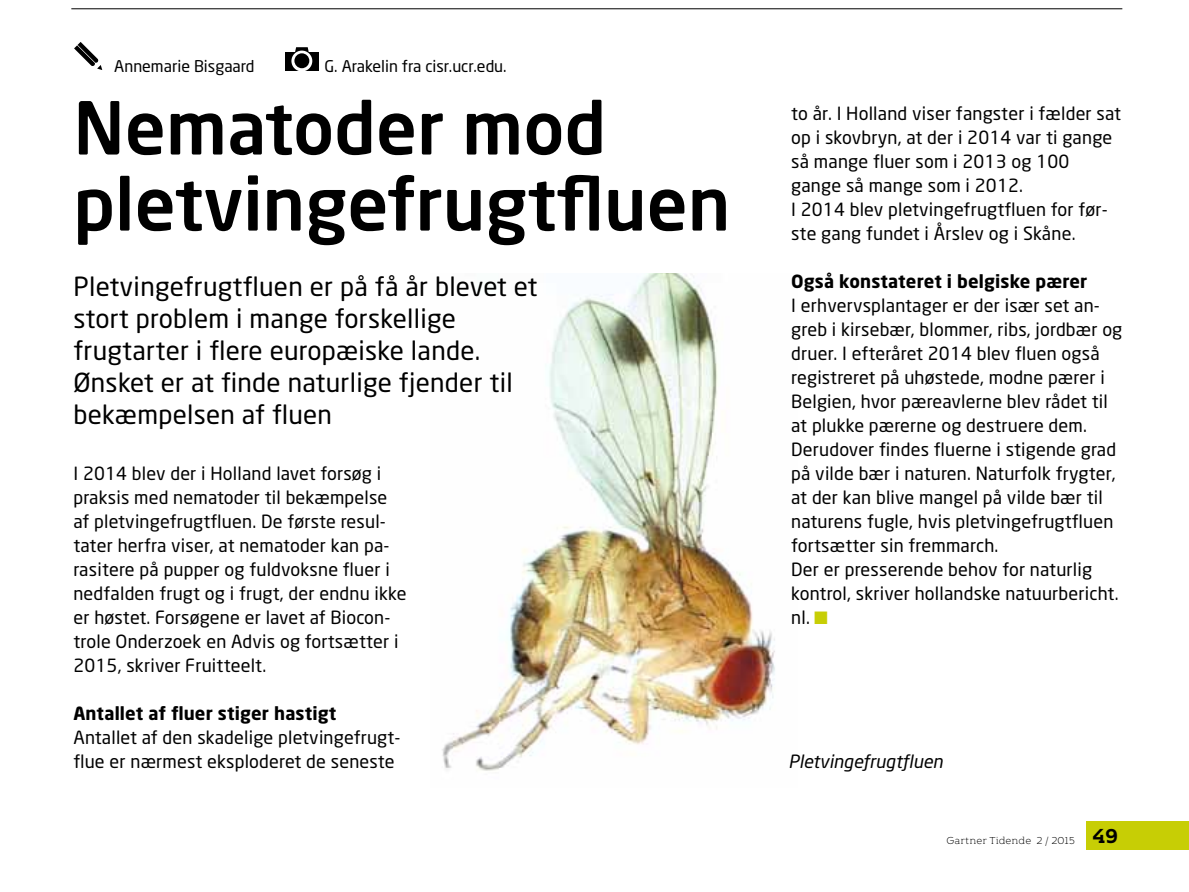
<style>
.page{position:relative;width:1189px;height:892px;background:#fff}
.page>*{position:absolute;margin:0;border:0;box-sizing:border-box;transform-origin:0 0}
.t1{font:500 72px/76px "Neo Sans Std";color:#000}
.t2{font:26px/32px "Neo Sans";letter-spacing:.01em;color:#000}
.t3{font:18px/24px "Neo Sans";letter-spacing:.01em;color:#000}
.t4{font:700 18px "Neo Sans";letter-spacing:.01em;color:#000}
.t5{font:italic 18px "Neo Sans";color:#000}
.t6{font:16px "Neo Sans Std";color:#000}
.t7{font:300 10px "Kontrapunkt Bob";color:#000}
.s1{color:#c7ce05}
.s2{font-weight:700;font-size:20px}
</style>
<div class="page">
<div style="left:1087px;top:822px;width:102px;height:28px;background:#c7ce05"></div>
<img style="left:442px;top:274px;width:333px;height:497px">
<svg style="left:74px;top:42px;width:28px;height:28px"></svg>
<svg style="left:295px;top:47px;width:14px;height:5px"></svg>
<div style="left:285px;top:52px;width:34px;height:18px;background:#000"></div>
<svg style="left:291px;top:51px;width:21px;height:20px"></svg>
<div style="left:294px;top:53px;width:15px;height:15px;background:#000;border-radius:50%"></div>
<hr style="left:71px;top:8px;width:1051px;height:1px;background:#000">
<p class="t6" style="left:114px;top:56px;width:142px">Annemarie Bisgaard</p>
<p class="t6" style="left:324px;top:56px;width:184px">G. Arakelin fra cisr.ucr.edu.</p>
<h1 class="t1" style="left:73px;top:88px;width:659px">Nematoder mod pletvingefrugtfluen</h1>
<h2 class="t2" style="left:73px;top:270px;width:466px">Pletvingefrugtfluen er på få år blevet et stort problem i mange forskellige frugtarter i flere europæiske lande.<br>Ønsket er at finde naturlige fjender til bekæmpelsen af fluen</h2>
<p class="t3" style="left:73px;top:461px;width:335px">I 2014 blev der i Holland lavet forsøg i praksis med nematoder til bekæmpelse af pletvingefrugtfluen. De første resul&shy;tater herfra viser, at nematoder kan pa&shy;rasitere på pupper og fuldvoksne fluer i nedfalden frugt og i frugt, der endnu ikke er høstet. Forsøgene er lavet af Biocon&shy;trole Onderzoek en Advis og fortsætter i 2015, skriver Fruitteelt.</p>
<p class="t4" style="left:73px;top:702px;width:265px">Antallet af fluer stiger hastigt</p>
<p class="t3" style="left:73px;top:725px;width:329px">Antallet af den skadelige pletvingefrugt&shy;flue er nærmest eksploderet de seneste</p>
<p class="t3" style="left:791px;top:101px;width:331px">to år. I Holland viser fangster i fælder sat op i skovbryn, at der i 2014 var ti gange så mange fluer som i 2013 og 100 gange så mange som i 2012.<br>I 2014 blev pletvingefrugtfluen for før&shy;ste gang fundet i Årslev og i Skåne.</p>
<p class="t4" style="left:791px;top:270px;width:298px">Også konstateret i belgiske pærer</p>
<p class="t3" style="left:791px;top:293px;width:333px">I erhvervsplantager er der især set an&shy;greb i kirsebær, blommer, ribs, jordbær og druer. I efteråret 2014 blev fluen også registreret på uhøstede, modne pærer i Belgien, hvor pæreavlerne blev rådet til at plukke pærerne og destruere dem.<br>Derudover findes fluerne i stigende grad på vilde bær i naturen. Naturfolk frygter, at der kan blive mangel på vilde bær til naturens fugle, hvis pletvingefrugtfluen fortsætter sin fremmarch.<br>Der er presserende behov for naturlig kontrol, skriver hollandske natuurbericht. nl. <span class="s1">■</span></p>
<p class="t5" style="left:788px;top:750px;width:156px">Pletvingefrugtfluen</p>
<p class="t7" style="left:946px;top:835px;width:173px">Gartner Tidende 2 / 2015 <span class="s2">49</span></p>
</div>
